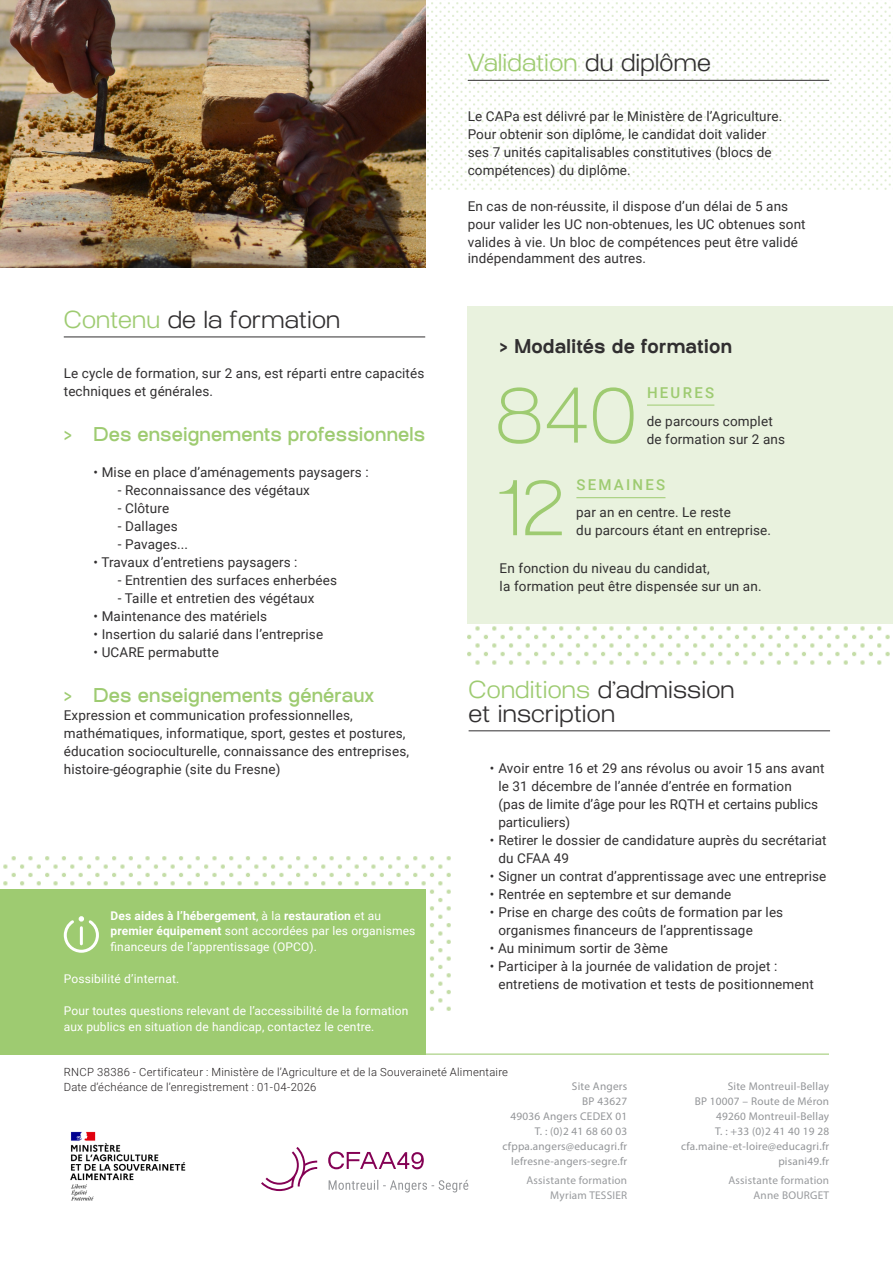
<style>
.page{position:relative;width:893px;height:1263px;background:#fff}
.page>*{position:absolute;margin:0;border:0;box-sizing:border-box;transform-origin:0 0}
.t1{font:200 78px "Osmose";color:#9ecb71}
.t2{font:300 24px/24px "Osmose";letter-spacing:.01em;color:#312f30}
.t3{font:300 24px "Osmose";letter-spacing:.01em;color:#9ecb71}
.t4{font:500 19.5px "Osmose";letter-spacing:.01em;color:#9ecb71}
.t5{font:700 19.5px "Osmose";letter-spacing:.01em;color:#312f30}
.t6{font:500 15px "Roboto";letter-spacing:.15em;color:#9ecb71}
.t7{font:13.5px/18px "Roboto";letter-spacing:.01em;color:#312f30}
.t8{font:12px/15.8px "Roboto";letter-spacing:.01em;color:#fff}
.t9{font:11.25px "Myriad Pro";letter-spacing:.02em;color:#939598}
.t10{font:300 11.25px/15px "Roboto";letter-spacing:.025em;color:#231f20}
.t11{font:11.25px "Myriad Pro";letter-spacing:.02em;color:#989a9d}
.s1{color:#312f30}
.s2{color:#9ecb71}
.s3{font-weight:700}
</style>
<div class="page">
<img style="left:468px;top:623px;width:425px;height:42px">
<img style="left:425px;top:0;width:466px;height:191px">
<hr style="left:64px;top:337px;width:361px;height:1px;background:#312f30">
<div style="left:468px;top:306px;width:425px;height:317px;background:#e9f2de"></div>
<img style="left:0;top:0;width:425px;height:267px">
<hr style="left:469px;top:730px;width:361px;height:1px;background:#312f30">
<hr style="left:468px;top:80px;width:361px;height:1px;background:#312f30">
<hr style="left:647px;top:405px;width:67px;height:1px;background:#9ecb71">
<hr style="left:576px;top:497px;width:89px;height:1px;background:#9ecb71">
<svg style="left:425px;top:1047px;width:404px;height:8px"></svg>
<img style="left:3px;top:856px;width:448px;height:156px">
<div style="left:0;top:889px;width:425px;height:166px;background:#9ecb71"></div>
<svg style="left:63px;top:916px;width:36px;height:37px"></svg>
<img style="left:70px;top:1131px;width:116px;height:70px">
<svg style="left:329px;top:1180px;width:139px;height:12px"></svg>
<svg style="left:261px;top:1147px;width:56px;height:44px"></svg>
<svg style="left:328px;top:1151px;width:96px;height:18px"></svg>
<p class="t3" style="left:468px;top:49px;width:244px">Validation <span class="s1">du diplôme</span></p>
<p class="t7" style="left:468px;top:107px;width:316px">Le CAPa est délivré par le Ministère de l’Agriculture.<br>Pour obtenir son diplôme, le candidat doit valider ses 7 unités capitalisables constitutives (blocs de compétences) du diplôme.</p>
<p class="t7" style="left:468px;top:197px;width:322px">En cas de non-réussite, il dispose d’un délai de 5 ans</p>
<p class="t7" style="left:468px;top:215px;width:339px">pour valider les UC non-obtenues, les UC obtenues sont valides à vie. Un bloc de compétences peut être validé</p>
<p class="t7" style="left:468px;top:249px;width:180px">indépendamment des autres.</p>
<p class="t2" style="left:64px;top:311px;width:278px"><span class="s2">Contenu</span> de la formation</p>
<p class="t7" style="left:64px;top:363px;width:362px">Le cycle de formation, sur 2 ans, est réparti entre capacités techniques et générales.</p>
<p class="t4" style="left:64px;top:422px;width:363px">&gt; Des enseignements professionnels</p>
<p class="t7" style="left:94px;top:462px;width:277px">• Mise en place d’aménagements paysagers :</p>
<p class="t7" style="left:118px;top:480px;width:194px">- Reconnaissance des végétaux</p>
<p class="t7" style="left:118px;top:498px;width:53px">- Clôture</p>
<p class="t7" style="left:118px;top:516px;width:62px">- Dallages</p>
<p class="t7" style="left:118px;top:534px;width:72px">- Pavages...</p>
<p class="t7" style="left:94px;top:552px;width:205px">• Travaux d’entretiens paysagers :</p>
<p class="t7" style="left:118px;top:570px;width:221px">- Entrentien des surfaces enherbées</p>
<p class="t7" style="left:118px;top:588px;width:198px">- Taille et entretien des végétaux</p>
<p class="t7" style="left:94px;top:606px;width:175px">• Maintenance des matériels</p>
<p class="t7" style="left:94px;top:624px;width:231px">• Insertion du salarié dans l’entreprise</p>
<p class="t7" style="left:94px;top:642px;width:127px">• UCARE permabutte</p>
<p class="t4" style="left:64px;top:683px;width:312px">&gt; Des enseignements généraux</p>
<p class="t7" style="left:64px;top:705px;width:347px">Expression et communication professionnelles, mathématiques, informatique, sport, gestes et postures, éducation socioculturelle, connaissance des entreprises, histoire-géographie (site du Fresne)</p>
<p class="t5" style="left:500px;top:334px;width:234px">&gt; Modalités de formation</p>
<p class="t1" style="left:495px;top:370px;width:143px">840</p>
<p class="t6" style="left:647px;top:382px;width:69px">HEURES</p>
<p class="t1" style="left:495px;top:463px;width:72px">12</p>
<p class="t6" style="left:576px;top:474px;width:90px">SEMAINES</p>
<p class="t7" style="left:500px;top:559px;width:263px">En fonction du niveau du candidat,<br>la formation peut être dispensée sur un an.</p>
<p class="t7" style="left:647px;top:412px;width:140px">de parcours complet de formation sur 2 ans</p>
<p class="t7" style="left:576px;top:503px;width:196px">par an en centre. Le reste<br>du parcours étant en entreprise.</p>
<p class="t2" style="left:469px;top:680px;width:267px"><span class="s2">Conditions</span> d’admission et inscription</p>
<p class="t7" style="left:498px;top:759px;width:328px;text-indent:-9px">• Avoir entre 16 et 29 ans révolus ou avoir 15 ans avant le 31 décembre de l’année d’entrée en formation<br>(pas de limite d’âge pour les RQTH et certains publics particuliers)</p>
<p class="t7" style="left:498px;top:831px;width:330px;text-indent:-9px">• Retirer le dossier de candidature auprès du secrétariat du CFAA 49</p>
<p class="t7" style="left:490px;top:867px;width:338px">• Signer un contrat d’apprentissage avec une entreprise</p>
<p class="t7" style="left:490px;top:885px;width:243px">• Rentrée en septembre et sur demande</p>
<p class="t7" style="left:498px;top:903px;width:286px;text-indent:-9px">• Prise en charge des coûts de formation par les organismes financeurs de l’apprentissage</p>
<p class="t7" style="left:490px;top:939px;width:180px">• Au minimum sortir de 3ème</p>
<p class="t7" style="left:498px;top:957px;width:317px;text-indent:-9px">• Participer à la journée de validation de projet : entretiens de motivation et tests de positionnement</p>
<p class="t8" style="left:111px;top:907px;width:306px"><span class="s3">Des aides à l’hébergement</span>, à la <span class="s3">restauration</span> et au <span class="s3">premier équipement</span> sont accordées par les organismes financeurs de l’apprentissage (OPCO).</p>
<p class="t8" style="left:64px;top:971px;width:117px">Possibilité d’internat.</p>
<p class="t8" style="left:64px;top:1002px;width:346px">Pour toutes questions relevant de l’accessibilité de la formation aux publics en situation de handicap, contactez le centre.</p>
<p class="t10" style="left:64px;top:1064px;width:446px">RNCP 38386 - Certificateur : Ministère de l’Agriculture et de la Souveraineté Alimentaire<br>Date d’échéance de l’enregistrement : 01-04-2026</p>
<p class="t9" style="left:728px;top:1079px;width:103px">Site Montreuil-Bellay</p>
<p class="t9" style="left:695px;top:1094px;width:136px">BP 10007 – Route de Méron</p>
<p class="t9" style="left:716px;top:1109px;width:115px">49260 Montreuil-Bellay</p>
<p class="t9" style="left:715px;top:1124px;width:116px">T. : +33 (0)2 41 40 19 28</p>
<p class="t9" style="left:681px;top:1139px;width:150px">cfa.maine-et-loire@educagri.fr</p>
<p class="t9" style="left:778px;top:1154px;width:52px">pisani49.fr</p>
<p class="t11" style="left:728px;top:1173px;width:102px">Assistante formation</p>
<p class="t11" style="left:754px;top:1188px;width:77px">Anne BOURGET</p>
<p class="t9" style="left:572px;top:1079px;width:57px">Site Angers</p>
<p class="t9" style="left:582px;top:1094px;width:46px">BP 43627</p>
<p class="t9" style="left:510px;top:1109px;width:118px">49036 Angers CEDEX 01</p>
<p class="t9" style="left:535px;top:1124px;width:94px">T. : (0)2 41 68 60 03</p>
<p class="t9" style="left:503px;top:1139px;width:126px">cfppa.angers@educagri.fr</p>
<p class="t9" style="left:511px;top:1154px;width:117px">lefresne-angers-segre.fr</p>
<p class="t11" style="left:526px;top:1173px;width:102px">Assistante formation</p>
<p class="t11" style="left:550px;top:1188px;width:78px">Myriam TESSIER</p>
</div>
